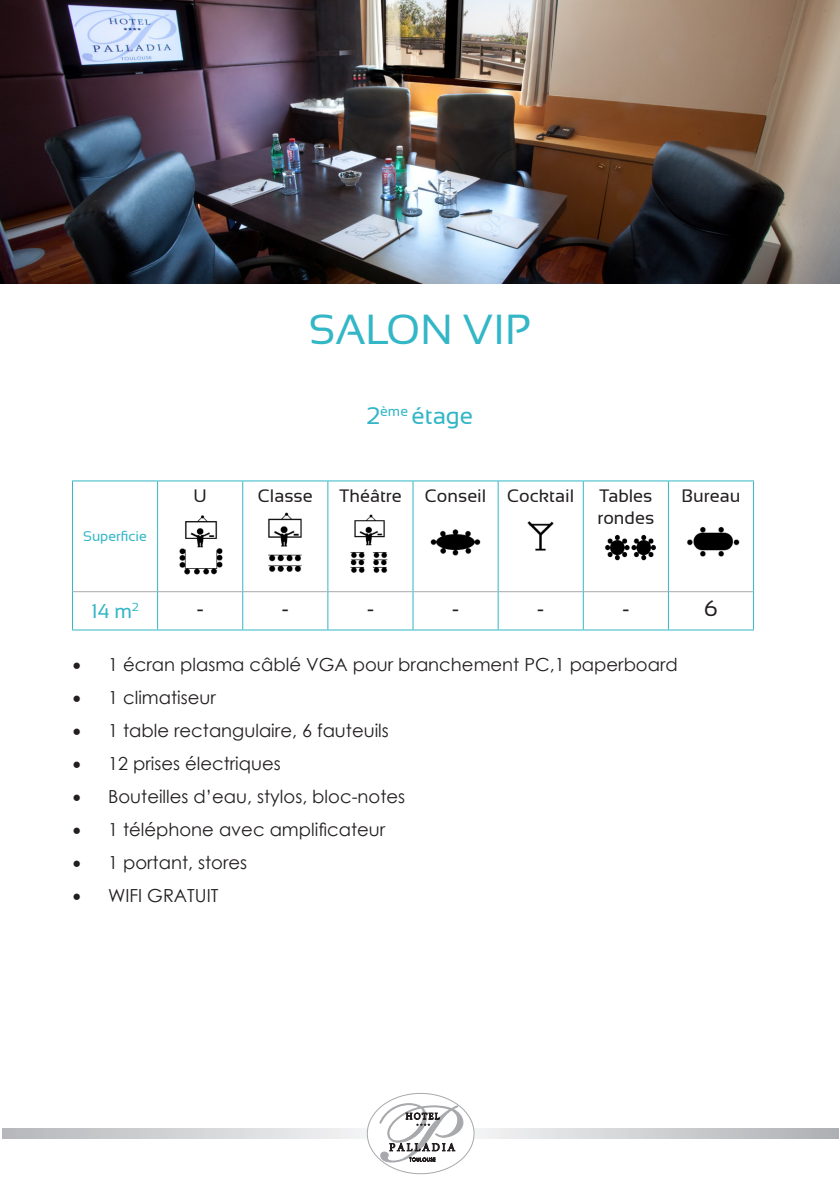
<style>
.page{position:relative;width:840px;height:1191px;background:#fff}
.page>*{position:absolute;margin:0;border:0;box-sizing:border-box;transform-origin:0 0}
.t1{font:42px "Sansation";color:#33b6c6}
.t2{font:24px "Sansation";color:#33b6c6}
.t3{font:22px "Sansation";color:#231f20}
.t4{font:20px "Sansation";color:#33b6c6}
.t5{font:18px "Century Gothic";color:#231f20}
.t6{font:18px/21.6px "Sansation";color:#231f20}
.t7{font:14px "Sansation";color:#33b6c6}
.s1{font-family:"Minion Pro";font-size:24px}
</style>
<div class="page">
<svg style="left:3px;top:1129px;width:835px;height:9px;background:#d1d2d5"></svg>
<div style="left:367px;top:1093px;width:107px;height:80px;background:#fff;border-radius:50%"></div>
<svg style="left:379px;top:1103px;width:84px;height:59px"></svg>
<hr style="left:73px;top:591px;width:84px;height:1px;background:#a8a9ad">
<hr style="left:158px;top:591px;width:84px;height:1px;background:#a8a9ad">
<hr style="left:243px;top:591px;width:84px;height:1px;background:#a8a9ad">
<hr style="left:328px;top:591px;width:84px;height:1px;background:#a8a9ad">
<hr style="left:413px;top:591px;width:84px;height:1px;background:#a8a9ad">
<hr style="left:498px;top:591px;width:84px;height:1px;background:#a8a9ad">
<hr style="left:668px;top:591px;width:84px;height:1px;background:#a8a9ad">
<hr style="left:583px;top:591px;width:84px;height:1px;background:#a8a9ad">
<hr style="left:668px;top:480px;width:85px;height:1px;background:#33b6c6">
<hr style="left:752px;top:481px;width:1px;height:110px;background:#33b6c6">
<hr style="left:752px;top:591px;width:1px;height:38px;background:#33b6c6">
<hr style="left:668px;top:629px;width:85px;height:1px;background:#33b6c6">
<hr style="left:157px;top:480px;width:85px;height:1px;background:#33b6c6">
<hr style="left:157px;top:629px;width:85px;height:1px;background:#33b6c6">
<hr style="left:498px;top:480px;width:85px;height:1px;background:#33b6c6">
<hr style="left:498px;top:629px;width:85px;height:1px;background:#33b6c6">
<hr style="left:583px;top:480px;width:85px;height:1px;background:#33b6c6">
<hr style="left:582px;top:481px;width:1px;height:110px;background:#33b6c6">
<hr style="left:667px;top:481px;width:1px;height:110px;background:#33b6c6">
<hr style="left:582px;top:591px;width:1px;height:38px;background:#33b6c6">
<hr style="left:667px;top:591px;width:1px;height:38px;background:#33b6c6">
<hr style="left:583px;top:629px;width:85px;height:1px;background:#33b6c6">
<hr style="left:413px;top:480px;width:85px;height:1px;background:#33b6c6">
<hr style="left:497px;top:481px;width:1px;height:110px;background:#33b6c6">
<hr style="left:497px;top:591px;width:1px;height:38px;background:#33b6c6">
<hr style="left:413px;top:629px;width:85px;height:1px;background:#33b6c6">
<hr style="left:328px;top:480px;width:85px;height:1px;background:#33b6c6">
<hr style="left:412px;top:481px;width:1px;height:110px;background:#33b6c6">
<hr style="left:412px;top:591px;width:1px;height:38px;background:#33b6c6">
<hr style="left:328px;top:629px;width:85px;height:1px;background:#33b6c6">
<hr style="left:242px;top:480px;width:86px;height:1px;background:#33b6c6">
<hr style="left:242px;top:481px;width:1px;height:110px;background:#33b6c6">
<hr style="left:327px;top:481px;width:1px;height:110px;background:#33b6c6">
<hr style="left:242px;top:591px;width:1px;height:38px;background:#33b6c6">
<hr style="left:327px;top:591px;width:1px;height:38px;background:#33b6c6">
<hr style="left:242px;top:629px;width:86px;height:1px;background:#33b6c6">
<hr style="left:72px;top:480px;width:85px;height:1px;background:#33b6c6">
<hr style="left:72px;top:481px;width:1px;height:110px;background:#33b6c6">
<hr style="left:157px;top:481px;width:1px;height:110px;background:#33b6c6">
<hr style="left:72px;top:591px;width:1px;height:38px;background:#33b6c6">
<hr style="left:157px;top:591px;width:1px;height:38px;background:#33b6c6">
<hr style="left:72px;top:629px;width:85px;height:1px;background:#33b6c6">
<img style="left:179px;top:515px;width:44px;height:60px">
<img style="left:268px;top:512px;width:34px;height:60px">
<img style="left:350px;top:514px;width:38px;height:59px">
<img style="left:430px;top:529px;width:51px;height:27px">
<img style="left:527px;top:521px;width:27px;height:30px">
<img style="left:604px;top:534px;width:51px;height:27px">
<img style="left:687px;top:526px;width:53px;height:31px">
<img style="left:0;top:0;width:839px;height:283px">
<p class="t1" style="left:309px;top:306px;width:224px">SALON VIP</p>
<p class="t2" style="left:366px;top:402px;width:108px">2<sup>ème</sup> étage</p>
<p class="t7" style="left:83px;top:529px;width:65px">Superficie</p>
<p class="t6" style="left:193px;top:485px;width:15px">U</p>
<p class="t6" style="left:258px;top:485px;width:56px">Classe</p>
<p class="t6" style="left:339px;top:485px;width:64px">Théâtre</p>
<p class="t6" style="left:424px;top:485px;width:151px">Conseil Cocktail</p>
<p class="t6" style="left:597px;top:485px;width:58px">Tables rondes</p>
<p class="t6" style="left:681px;top:485px;width:60px">Bureau</p>
<p class="t4" style="left:91px;top:600px;width:49px">14 m<sup>2</sup></p>
<p class="t3" style="left:196px;top:596px;width:9px">-</p>
<p class="t3" style="left:281px;top:596px;width:9px">-</p>
<p class="t3" style="left:366px;top:596px;width:9px">-</p>
<p class="t3" style="left:451px;top:596px;width:9px">-</p>
<p class="t3" style="left:536px;top:596px;width:9px">-</p>
<p class="t3" style="left:621px;top:596px;width:9px">-</p>
<p class="t3" style="left:703px;top:596px;width:15px">6</p>
<p class="t5" style="left:72px;top:652px;width:607px"><span class="s1">•</span> 1 écran plasma câblé VGA pour branchement PC,1 paperboard</p>
<p class="t5" style="left:72px;top:685px;width:145px"><span class="s1">•</span> 1 climatiseur</p>
<p class="t5" style="left:72px;top:718px;width:318px"><span class="s1">•</span> 1 table rectangulaire, 6 fauteuils</p>
<p class="t5" style="left:72px;top:751px;width:210px"><span class="s1">•</span> 12 prises électriques</p>
<p class="t5" style="left:72px;top:784px;width:334px"><span class="s1">•</span> Bouteilles d’eau, stylos, bloc-notes</p>
<p class="t5" style="left:72px;top:817px;width:314px"><span class="s1">•</span> 1 téléphone avec amplificateur</p>
<p class="t5" style="left:72px;top:849px;width:176px"><span class="s1">•</span> 1 portant, stores</p>
<p class="t5" style="left:72px;top:882px;width:148px"><span class="s1">•</span> WIFI GRATUIT</p>
</div>
